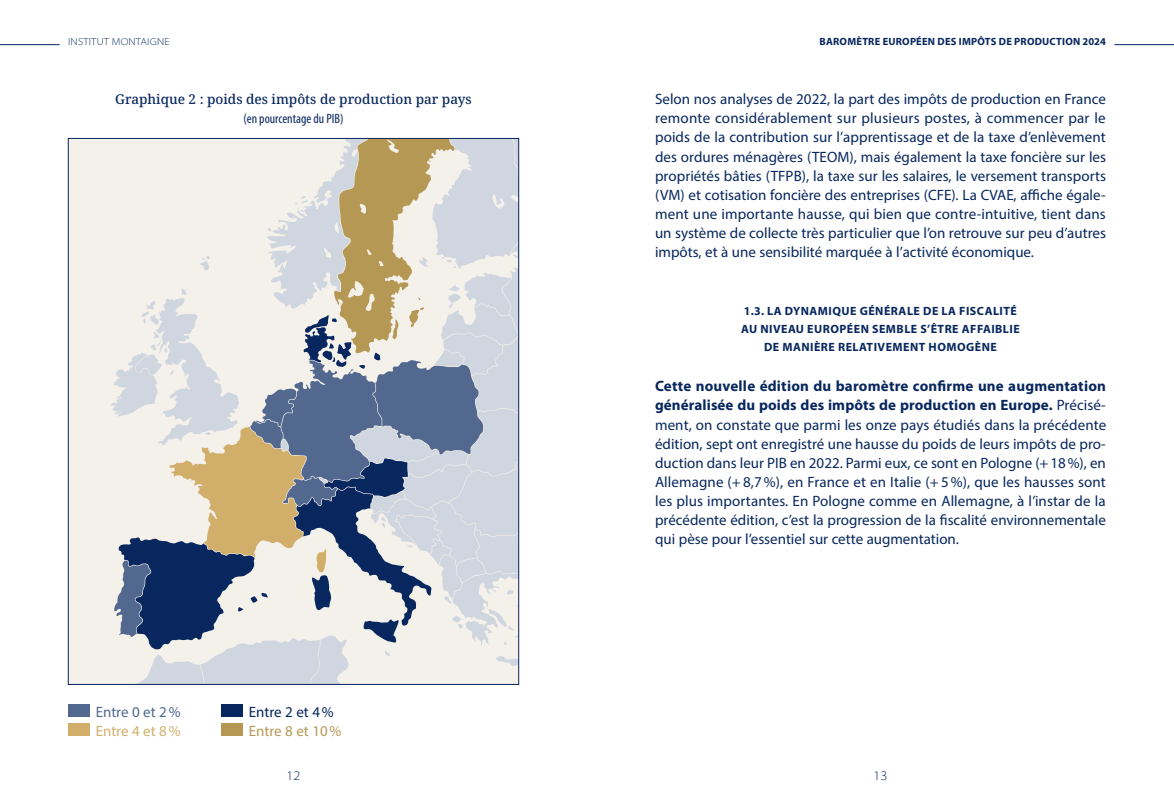
<style>
.page{position:relative;width:1174px;height:808px;background:#fff}
.page>*{position:absolute;margin:0;border:0;box-sizing:border-box;transform-origin:0 0}
.t1{font:15px/19.2px "Myriad Pro";color:#08275e;text-align:justify}
.t2{font:15px "Myriad Pro";color:#b69855}
.t3{font:15px "Myriad Pro";color:#52688e}
.t4{font:15px "Myriad Pro";color:#d1af6b}
.t5{font:500 13.5px "Noto Serif";color:#08275e}
.t6{font:condensed 13.5px "Myriad Pro";color:#08275e}
.t7{font:300 semi-expanded 13.2px "Myriad Pro";color:#08275e}
.t8{font:700 12px/18px "Myriad Pro";letter-spacing:.04em;color:#08275e;text-align:center}
.t9{font:700 10.5px "Myriad Pro";letter-spacing:.02em;color:#08275e}
.t10{font:300 semi-expanded 10.2px "Myriad Pro";letter-spacing:.02em;color:#08275e}
.s1{font-weight:700}
</style>
<div class="page">
<hr style="left:1114px;top:44px;width:60px;height:1px;background:#08275e">
<hr style="left:0;top:44px;width:60px;height:1px;background:#08275e">
<div style="left:68px;top:138px;width:451px;height:547px;background:#f4f0ea"></div>
<svg style="left:111px;top:140px;width:406px;height:543px"></svg>
<div style="left:68px;top:704px;width:21px;height:12px;background:#52688e"></div>
<div style="left:221px;top:704px;width:21px;height:12px;background:#08275e"></div>
<div style="left:68px;top:723px;width:21px;height:13px;background:#d1af6b"></div>
<div style="left:221px;top:723px;width:21px;height:13px;background:#b69855"></div>
<p class="t10" style="left:68px;top:35px;width:103px">INSTITUT MONTAIGNE</p>
<p class="t9" style="left:819px;top:34px;width:288px">BAROMÈTRE EUROPÉEN DES IMPÔTS DE PRODUCTION 2024</p>
<p class="t5" style="left:115px;top:90px;width:358px">Graphique 2 : poids des impôts de production par pays</p>
<p class="t6" style="left:243px;top:111px;width:101px">(en pourcentage du PIB)</p>
<p class="t3" style="left:96px;top:702px;width:86px">Entre 0 et 2%</p>
<p class="t1" style="left:249px;top:702px;width:87px">Entre 2 et 4%</p>
<p class="t4" style="left:96px;top:721px;width:86px">Entre 4 et 8%</p>
<p class="t2" style="left:249px;top:721px;width:94px">Entre 8 et 10%</p>
<p class="t1" style="left:655px;top:89px;width:452px">Selon nos analyses de 2022, la part des impôts de production en France remonte considérablement sur plusieurs postes, à commencer par le poids de la contribution sur l’apprentissage et de la taxe d’enlèvement des ordures ménagères (TEOM), mais également la taxe foncière sur les propriétés bâties (TFPB), la taxe sur les salaires, le versement transports (VM) et cotisation foncière des entreprises (CFE). La CVAE, affiche égale&shy;ment une importante hausse, qui bien que contre-intuitive, tient dans un système de collecte très particulier que l’on retrouve sur peu d’autres impôts, et à une sensibilité marquée à l’activité économique.</p>
<p class="t8" style="left:741px;top:301px;width:280px">1.3. LA DYNAMIQUE GÉNÉRALE DE LA FISCALITÉ<br>AU NIVEAU EUROPÉEN SEMBLE S’ÊTRE AFFAIBLIE<br>DE MANIÈRE RELATIVEMENT HOMOGÈNE</p>
<p class="t1" style="left:655px;top:376px;width:452px"><span class="s1">Cette nouvelle édition du baromètre confirme une augmentation généralisée du poids des impôts de production en Europe.</span> Précisé&shy;ment, on constate que parmi les onze pays étudiés dans la précédente édition, sept ont enregistré une hausse du poids de leurs impôts de pro&shy;duction dans leur PIB en 2022. Parmi eux, ce sont en Pologne (+18%), en Allemagne (+8,7%), en France et en Italie (+ 5%), que les hausses sont les plus importantes. En Pologne comme en Allemagne, à l’instar de la précédente édition, c’est la progression de la fiscalité environnementale qui pèse pour l’essentiel sur cette augmentation.</p>
<p class="t7" style="left:286px;top:767px;width:15px">12</p>
<p class="t7" style="left:873px;top:767px;width:15px">13</p>
</div>
